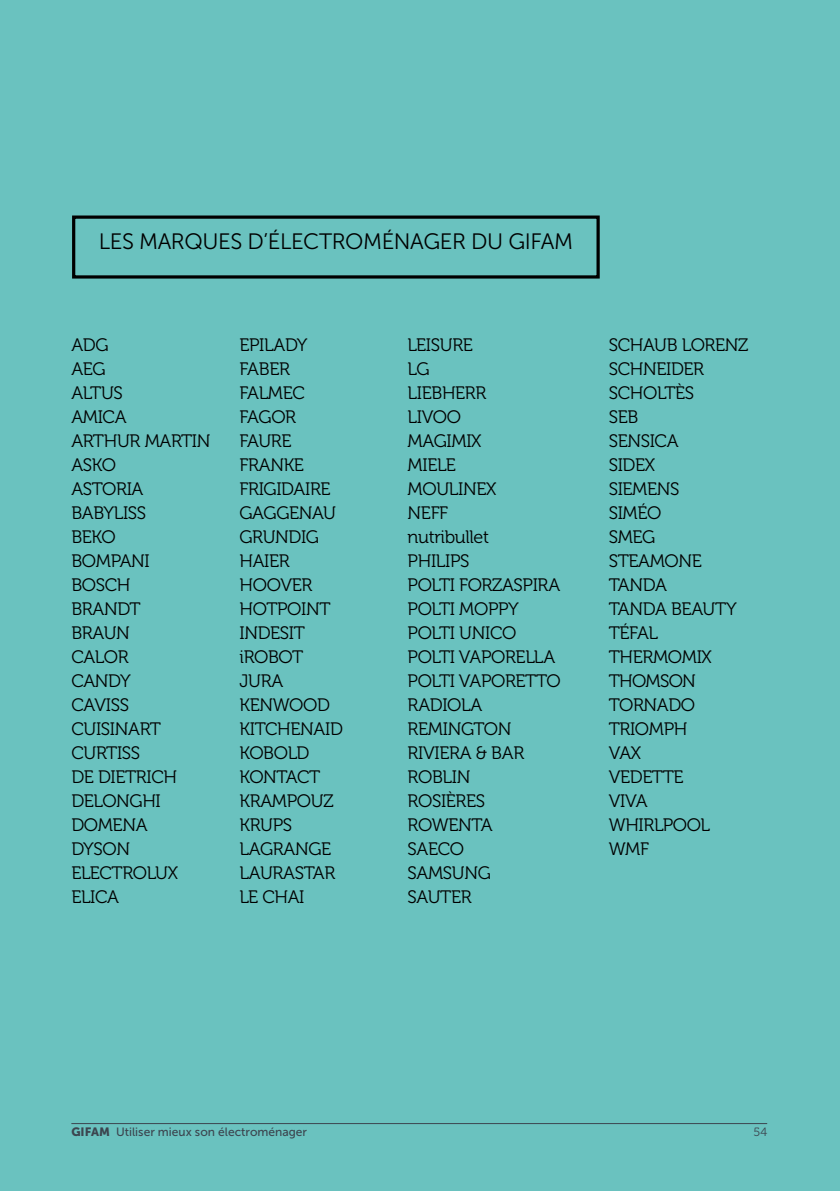
<style>
.page{position:relative;width:840px;height:1191px;background:#fff}
.page>*{position:absolute;margin:0;border:0;box-sizing:border-box;transform-origin:0 0}
.t1{font:22.2px "Museo Sans 300";letter-spacing:-.02em;color:#000}
.t2{font:18px/24px "Museo 300";letter-spacing:-.02em;color:#000}
.t3{font:18px "Museo 300";letter-spacing:-.04em;color:#000}
.t4{font:12px "Museo Sans 500";color:#3c454f}
.t5{font:12px "Museo Sans 900";color:#3c454f}
.t6{font:12px "Museo 300";color:#3c454f}
</style>
<div class="page">
<div style="left:0;top:0;width:839px;height:1191px;background:#6ac2bf"></div>
<hr style="left:71px;top:1123px;width:695px;height:1px;background:#3c454f">
<div style="left:72px;top:215px;width:527px;height:63px;border:3px solid #000"></div>
<p class="t1" style="left:99px;top:230px;width:475px">LES MARQUES D’ÉLECTROMÉNAGER DU GIFAM</p>
<p class="t2" style="left:71px;top:333px;width:39px">ADG</p>
<p class="t2" style="left:71px;top:357px;width:36px">AEG</p>
<p class="t2" style="left:71px;top:381px;width:53px">ALTUS</p>
<p class="t2" style="left:71px;top:405px;width:57px">AMICA</p>
<p class="t2" style="left:71px;top:429px;width:141px">ARTHUR MARTIN</p>
<p class="t2" style="left:71px;top:453px;width:46px">ASKO</p>
<p class="t2" style="left:71px;top:477px;width:74px">ASTORIA</p>
<p class="t2" style="left:71px;top:501px;width:76px">BABYLISS</p>
<p class="t2" style="left:71px;top:525px;width:46px">BEKO</p>
<p class="t2" style="left:71px;top:549px;width:80px">BOMPANI</p>
<p class="t2" style="left:71px;top:573px;width:61px">BOSCH</p>
<p class="t2" style="left:71px;top:597px;width:71px">BRANDT</p>
<p class="t2" style="left:71px;top:621px;width:60px">BRAUN</p>
<p class="t2" style="left:71px;top:645px;width:59px">CALOR</p>
<p class="t2" style="left:71px;top:669px;width:61px">CANDY</p>
<p class="t2" style="left:71px;top:693px;width:59px">CAVISS</p>
<p class="t2" style="left:71px;top:717px;width:91px">CUISINART</p>
<p class="t2" style="left:71px;top:741px;width:70px">CURTISS</p>
<p class="t2" style="left:71px;top:765px;width:107px">DE DIETRICH</p>
<p class="t2" style="left:71px;top:789px;width:91px">DELONGHI</p>
<p class="t2" style="left:71px;top:813px;width:78px">DOMENA</p>
<p class="t2" style="left:71px;top:837px;width:60px">DYSON</p>
<p class="t2" style="left:71px;top:861px;width:108px">ELECTROLUX</p>
<p class="t2" style="left:71px;top:885px;width:49px">ELICA</p>
<p class="t2" style="left:239px;top:333px;width:105px">EPILADY<br>FABER<br>FALMEC<br>FAGOR<br>FAURE<br>FRANKE<br>FRIGIDAIRE<br>GAGGENAU<br>GRUNDIG<br>HAIER<br>HOOVER<br>HOTPOINT<br>INDESIT iROBOT<br>JURA<br>KENWOOD<br>KITCHENAID<br>KOBOLD<br>KONTACT<br>KRAMPOUZ<br>KRUPS<br>LAGRANGE<br>LAURASTAR<br>LE CHAI</p>
<p class="t2" style="left:407px;top:333px;width:67px">LEISURE</p>
<p class="t2" style="left:407px;top:357px;width:23px">LG</p>
<p class="t2" style="left:407px;top:381px;width:80px">LIEBHERR</p>
<p class="t2" style="left:407px;top:405px;width:55px">LIVOO</p>
<p class="t2" style="left:407px;top:429px;width:75px">MAGIMIX</p>
<p class="t2" style="left:407px;top:453px;width:50px">MIELE</p>
<p class="t2" style="left:407px;top:477px;width:90px">MOULINEX</p>
<p class="t2" style="left:407px;top:501px;width:42px">NEFF</p>
<p class="t2" style="left:407px;top:525px;width:83px">nutribullet</p>
<p class="t2" style="left:407px;top:549px;width:63px">PHILIPS</p>
<p class="t2" style="left:407px;top:573px;width:154px">POLTI FORZASPIRA</p>
<p class="t2" style="left:407px;top:597px;width:113px">POLTI MOPPY</p>
<p class="t2" style="left:407px;top:621px;width:110px">POLTI UNICO</p>
<p class="t2" style="left:407px;top:645px;width:149px">POLTI VAPORELLA</p>
<p class="t2" style="left:407px;top:669px;width:154px">POLTI VAPORETTO</p>
<p class="t2" style="left:407px;top:693px;width:76px">RADIOLA</p>
<p class="t2" style="left:407px;top:717px;width:105px">REMINGTON</p>
<p class="t2" style="left:407px;top:741px;width:118px">RIVIERA &amp; BAR</p>
<p class="t2" style="left:407px;top:765px;width:64px">ROBLIN</p>
<p class="t2" style="left:407px;top:789px;width:79px">ROSIÈRES</p>
<p class="t2" style="left:407px;top:813px;width:86px">ROWENTA</p>
<p class="t2" style="left:407px;top:837px;width:58px">SAECO</p>
<p class="t2" style="left:407px;top:861px;width:85px">SAMSUNG</p>
<p class="t2" style="left:407px;top:885px;width:65px">SAUTER</p>
<p class="t2" style="left:608px;top:333px;width:141px">SCHAUB LORENZ</p>
<p class="t2" style="left:608px;top:357px;width:97px">SCHNEIDER</p>
<p class="t2" style="left:608px;top:381px;width:87px">SCHOLTÈS</p>
<p class="t2" style="left:608px;top:405px;width:31px">SEB</p>
<p class="t2" style="left:608px;top:429px;width:71px">SENSICA</p>
<p class="t2" style="left:608px;top:453px;width:48px">SIDEX</p>
<p class="t2" style="left:608px;top:477px;width:72px">SIEMENS</p>
<p class="t2" style="left:608px;top:501px;width:54px">SIMÉO</p>
<p class="t2" style="left:608px;top:525px;width:48px">SMEG</p>
<p class="t2" style="left:608px;top:549px;width:95px">STEAMONE</p>
<p class="t2" style="left:608px;top:573px;width:60px">TANDA</p>
<p class="t2" style="left:608px;top:597px;width:129px">TANDA BEAUTY</p>
<p class="t2" style="left:608px;top:621px;width:51px">TÉFAL</p>
<p class="t2" style="left:608px;top:645px;width:105px">THERMOMIX</p>
<p class="t3" style="left:608px;top:671px;width:89px">THOMSON</p>
<p class="t2" style="left:608px;top:693px;width:88px">TORNADO</p>
<p class="t2" style="left:608px;top:717px;width:80px">TRIOMPH</p>
<p class="t2" style="left:608px;top:741px;width:34px">VAX</p>
<p class="t2" style="left:608px;top:765px;width:76px">VEDETTE</p>
<p class="t2" style="left:608px;top:789px;width:40px">VIVA</p>
<p class="t2" style="left:608px;top:813px;width:103px">WHIRLPOOL</p>
<p class="t2" style="left:608px;top:837px;width:42px">WMF</p>
<p class="t5" style="left:72px;top:1124px;width:40px">GIFAM</p>
<p class="t4" style="left:117px;top:1125px;width:192px">Utiliser mieux son électroménager</p>
<p class="t6" style="left:753px;top:1125px;width:15px">54</p>
</div>
